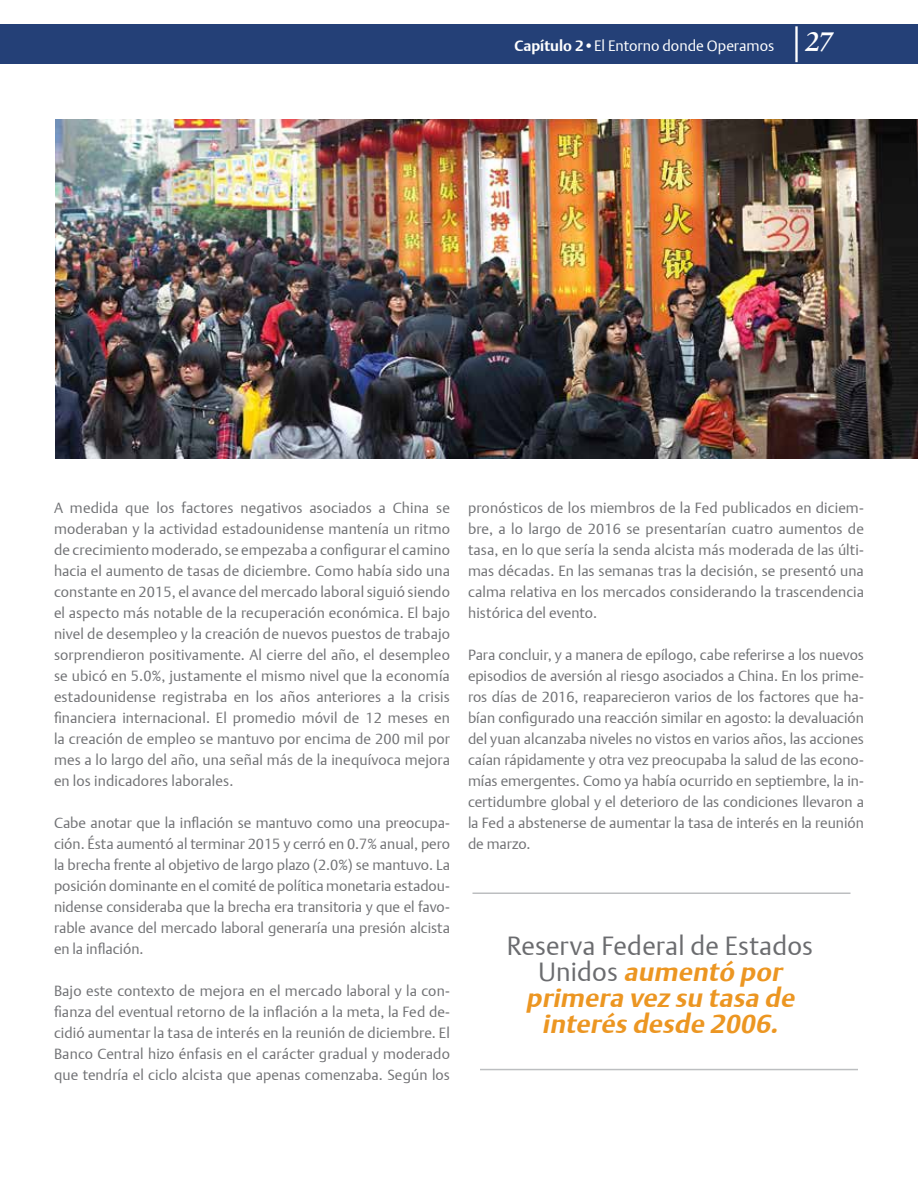
<style>
.page{position:relative;width:918px;height:1188px;background:#fff}
.page>*{position:absolute;margin:0;border:0;box-sizing:border-box;transform-origin:0 0}
.t1{font:italic 700 26.25px/26.2px "DTL Argo T";color:#ec9622;text-align:center}
.t2{font:26.25px "DTL Argo T Light";letter-spacing:.01em;color:#6b6c6f}
.t3{font:15px "DTL Argo T Light";color:#fff}
.t4{font:14.7px/21px "DTL Argo T Light";color:#717275;text-align:justify}
.s1{font-family:"DTL Argo T";font-weight:700}
.s2{font-family:"Sabon LT Std";font-weight:700;font-style:italic;font-size:27px}
.s3{font-family:"DTL Argo T Light";font-weight:400;font-style:normal;color:#6b6c6f}
</style>
<div class="page">
<div style="left:0;top:24px;width:918px;height:39px;background:#244077"></div>
<hr style="left:795px;top:26px;width:3px;height:36px;background:#fff">
<hr style="left:480px;top:1069px;width:378px;height:1px;background:#bcbec0">
<hr style="left:472px;top:892px;width:378px;height:2px;background:#bcbec0">
<img style="left:55px;top:120px;width:863px;height:339px">
<p class="t3" style="left:514px;top:36px;width:320px"><span class="s1">Capítulo 2•</span>El Entorno donde Operamos <span class="s2">27</span></p>
<p class="t4" style="left:54px;top:497px;width:398px">A medida que los factores negativos asociados a China se moderaban y la actividad estadounidense mantenía un ritmo de crecimiento moderado, se empezaba a configurar el camino hacia el aumento de tasas de diciembre. Como había sido una constante en 2015, el avance del mercado laboral siguió siendo el aspecto más notable de la recuperación económica. El bajo nivel de desempleo y la creación de nuevos puestos de trabajo sorprendieron positivamente. Al cierre del año, el desempleo se ubicó en 5.0%, justamente el mismo nivel que la economía estadounidense registraba en los años anteriores a la crisis financiera internacional. El promedio móvil de 12 meses en la creación de empleo se mantuvo por encima de 200 mil por mes a lo largo del año, una señal más de la inequívoca mejora en los indicadores laborales.</p>
<p class="t4" style="left:54px;top:812px;width:398px">Cabe anotar que la inflación se mantuvo como una preocupa&shy;ción. Ésta aumentó al terminar 2015 y cerró en 0.7% anual, pero la brecha frente al objetivo de largo plazo (2.0%) se mantuvo. La posición dominante en el comité de política monetaria estadou&shy;nidense consideraba que la brecha era transitoria y que el favo&shy;rable avance del mercado laboral generaría una presión alcista en la inflación.</p>
<p class="t4" style="left:54px;top:980px;width:398px">Bajo este contexto de mejora en el mercado laboral y la con&shy;fianza del eventual retorno de la inflación a la meta, la Fed de&shy;cidió aumentar la tasa de interés en la reunión de diciembre. El Banco Central hizo énfasis en el carácter gradual y moderado que tendría el ciclo alcista que apenas comenzaba. Según los</p>
<p class="t4" style="left:468px;top:497px;width:398px">pronósticos de los miembros de la Fed publicados en diciem&shy;bre, a lo largo de 2016 se presentarían cuatro aumentos de tasa, en lo que sería la senda alcista más moderada de las últi&shy;mas décadas. En las semanas tras la decisión, se presentó una calma relativa en los mercados considerando la trascendencia histórica del evento.</p>
<p class="t4" style="left:468px;top:644px;width:398px">Para concluir, y a manera de epílogo, cabe referirse a los nuevos episodios de aversión al riesgo asociados a China. En los prime&shy;ros días de 2016, reaparecieron varios de los factores que ha&shy;bían configurado una reacción similar en agosto: la devaluación del yuan alcanzaba niveles no vistos en varios años, las acciones caían rápidamente y otra vez preocupaba la salud de las econo&shy;mías emergentes. Como ya había ocurrido en septiembre, la in&shy;certidumbre global y el deterioro de las condiciones llevaron a la Fed a abstenerse de aumentar la tasa de interés en la reunión de marzo.</p>
<h1 class="t2" style="left:507px;top:930px;width:308px">Reserva Federal de Estados</h1>
<h1 class="t1" style="left:526px;top:958px;width:275px"><span class="s3">U n i d o s</span> aumentó por primera vez su tasa de interés desde 2006.</h1>
</div>
